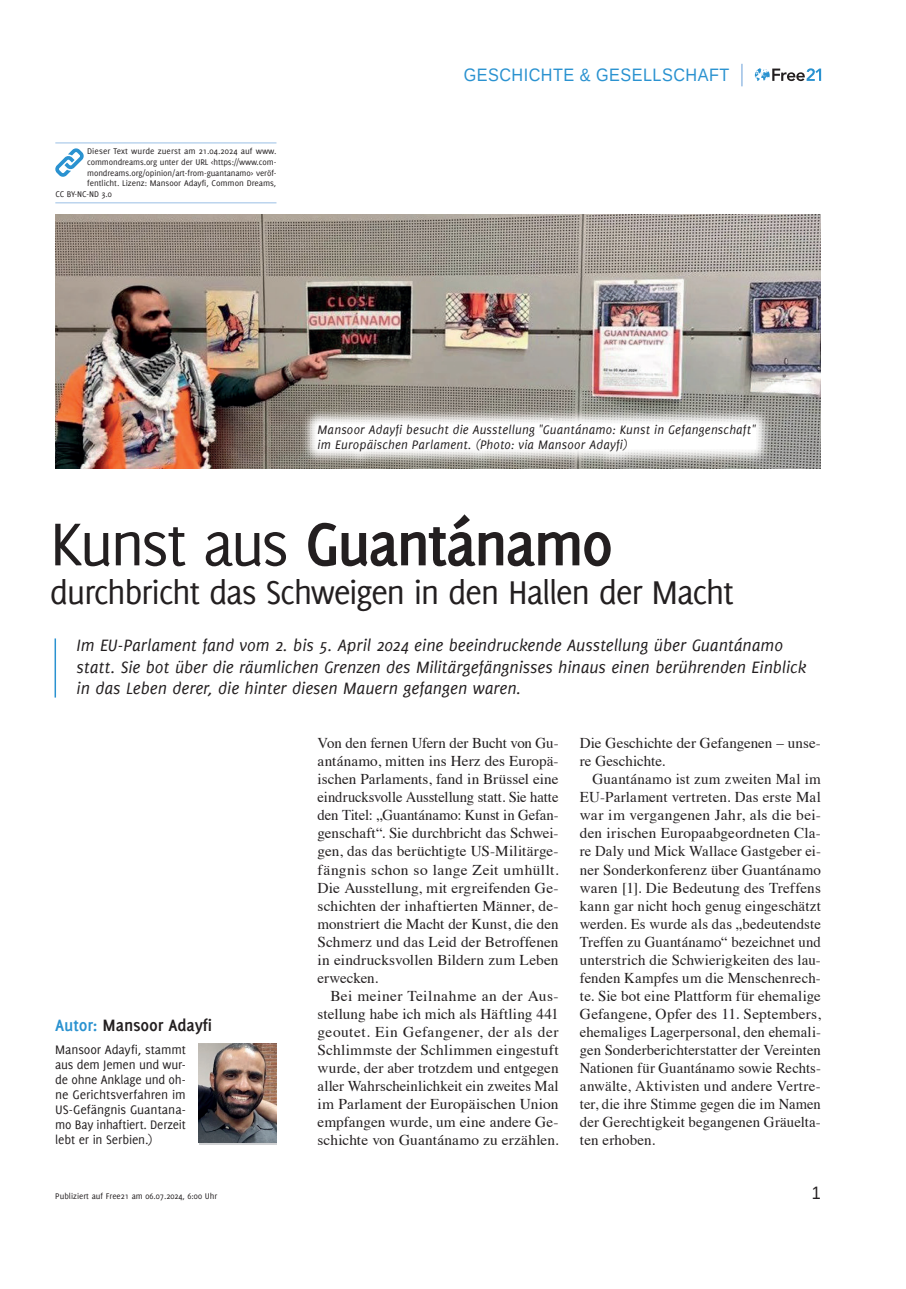
<style>
.page{position:relative;width:906px;height:1289px;background:#fff}
.page>*{position:absolute;margin:0;border:0;box-sizing:border-box;transform-origin:0 0}
.t1{font:700 66px "Delicious";letter-spacing:-.04em;color:#231f20}
.t2{font:36px "Delicious";letter-spacing:-.04em;color:#231f20}
.t3{font:italic 18px/21.6px "Delicious";color:#231f20}
.t4{font:18px "Liberation Sans";letter-spacing:.03em;color:#2a92d0;scale:.9 1}
.t5{font:700 18px "Delicious";letter-spacing:-.01em;color:#231f20}
.t6{font:18px "Liberation Sans";color:#231f20;scale:.9 1}
.t7{font:15px/18px "Times";letter-spacing:.005em;color:#231f20;text-align:justify}
.t8{font:13.5px/15px "Delicious";letter-spacing:-.015em;color:#231f20;text-align:justify}
.t9{font:italic 13.5px/15px "Delicious";letter-spacing:.015em;color:#231f20}
.t10{font:9px "Delicious";letter-spacing:-.005em;color:#231f20}
.s1{font-weight:400}
.s2{color:#2a92d0}
</style>
<div class="page">
<svg style="left:755px;top:68px;width:66px;height:13px"></svg>
<svg style="left:741px;top:64px;width:1px;height:22px"></svg>
<hr style="left:55px;top:638px;width:1px;height:59px;background:#2a92d0">
<img style="left:55px;top:215px;width:766px;height:254px">
<img style="left:199px;top:1043px;width:77px;height:99px">
<svg style="left:301px;top:408px;width:470px;height:59px"></svg>
<div style="left:317px;top:424px;width:438px;height:25px;background:#fff"></div>
<hr style="left:55px;top:142px;width:221px;height:1px;background:#9abfe5">
<hr style="left:55px;top:202px;width:221px;height:1px;background:#9abfe5">
<svg style="left:55px;top:148px;width:29px;height:29px"></svg>
<p class="t10" style="left:87px;top:146px;width:191px">Dieser Text wurde zuerst am 21.04.2024 auf www.</p>
<p class="t10" style="left:87px;top:157px;width:191px">commondreams.org unter der URL &lt;https://www.com-</p>
<p class="t10" style="left:87px;top:167px;width:191px">mondreams.org/opinion/art-from-guantanamo&gt; veröf-</p>
<p class="t10" style="left:87px;top:178px;width:191px">fentlicht. Lizenz: Mansoor Adayfi, Common Dreams,</p>
<p class="t10" style="left:55px;top:189px;width:58px">CC BY-NC-ND 3.0</p>
<p class="t4" style="left:464px;top:63px;width:297px">GESCHICHTE &amp; GESELLSCHAFT</p>
<p class="t9" style="left:317px;top:422px;width:439px">Mansoor Adayfi besucht die Ausstellung "Guantánamo: Kunst in Gefangenschaft" im Europäischen Parlament. (Photo: via Mansoor Adayfi)</p>
<h1 class="t1" style="left:50px;top:506px;width:565px"><span class="s1">Kunst aus</span> Guantánamo</h1>
<h2 class="t2" style="left:50px;top:572px;width:685px">durchbricht das Schweigen in den Hallen der Macht</h2>
<p class="t3" style="left:77px;top:634px;width:731px">Im EU-Parlament fand vom 2. bis 5. April 2024 eine beeindruckende Ausstellung über Guantánamo statt. Sie bot über die räumlichen Grenzen des Militärgefängnisses hinaus einen berührenden Einblick in das Leben derer, die hinter diesen Mauern gefangen waren.</p>
<p class="t5" style="left:55px;top:1014px;width:158px"><span class="s2">Autor:</span> Mansoor Adayfi</p>
<p class="t8" style="left:55px;top:1042px;width:132px">Mansoor Adayfi, stammt aus dem Jemen und wur&shy;de ohne Anklage und oh&shy;ne Gerichtsverfahren im US-Gefängnis Guantana&shy;mo Bay inhaftiert. Derzeit lebt er in Serbien.)</p>
<p class="t7" style="left:317px;top:733px;width:242px">Von den fernen Ufern der Bucht von Gu&shy;antánamo, mitten ins Herz des Europä&shy;ischen Parlaments, fand in Brüssel eine eindrucksvolle Ausstellung statt. Sie hatte den Titel: „Guantánamo: Kunst in Gefan&shy;genschaft“. Sie durchbricht das Schwei&shy;gen, das das berüchtigte US-Militärge&shy;fängnis schon so lange Zeit umhüllt.<br>Die Ausstellung, mit ergreifenden Ge&shy;schichten der inhaftierten Männer, de&shy;monstriert die Macht der Kunst, die den Schmerz und das Leid der Betroffenen in eindrucksvollen Bildern zum Leben erwecken.</p>
<p class="t7" style="left:317px;top:985px;width:242px;text-indent:13px">Bei meiner Teilnahme an der Aus&shy;stellung habe ich mich als Häftling 441 geoutet. Ein Gefangener, der als der Schlimmste der Schlimmen eingestuft wurde, der aber trotzdem und entgegen aller Wahrscheinlichkeit ein zweites Mal im Parlament der Europäischen Union empfangen wurde, um eine andere Ge&shy;schichte von Guantánamo zu erzählen.</p>
<p class="t7" style="left:580px;top:733px;width:242px">Die Geschichte der Gefangenen – unse&shy;re Geschichte.</p>
<p class="t7" style="left:580px;top:769px;width:242px;text-indent:13px">Guantánamo ist zum zweiten Mal im EU-Parlament vertreten. Das erste Mal war im vergangenen Jahr, als die bei&shy;den irischen Europaabgeordneten Cla&shy;re Daly und Mick Wallace Gastgeber ei&shy;ner Sonderkonferenz über Guantánamo waren [1]. Die Bedeutung des Treffens kann gar nicht hoch genug eingeschätzt werden. Es wurde als das „bedeutendste Treffen zu Guantánamo“ bezeichnet und unterstrich die Schwierigkeiten des lau&shy;fenden Kampfes um die Menschenrech&shy;te. Sie bot eine Plattform für ehemalige Gefangene, Opfer des 11. Septembers, ehemaliges Lagerpersonal, den ehemali&shy;gen Sonderberichterstatter der Vereinten Nationen für Guantánamo sowie Rechts&shy;anwälte, Aktivisten und andere Vertre&shy;ter, die ihre Stimme gegen die im Namen der Gerechtigkeit begangenen Gräuelta&shy;ten erhoben.</p>
<p class="t10" style="left:55px;top:1190px;width:163px">Publiziert auf Free21 am 06.07.2024, 6:00 Uhr</p>
<p class="t6" style="left:812px;top:1181px;width:12px">1</p>
</div>
